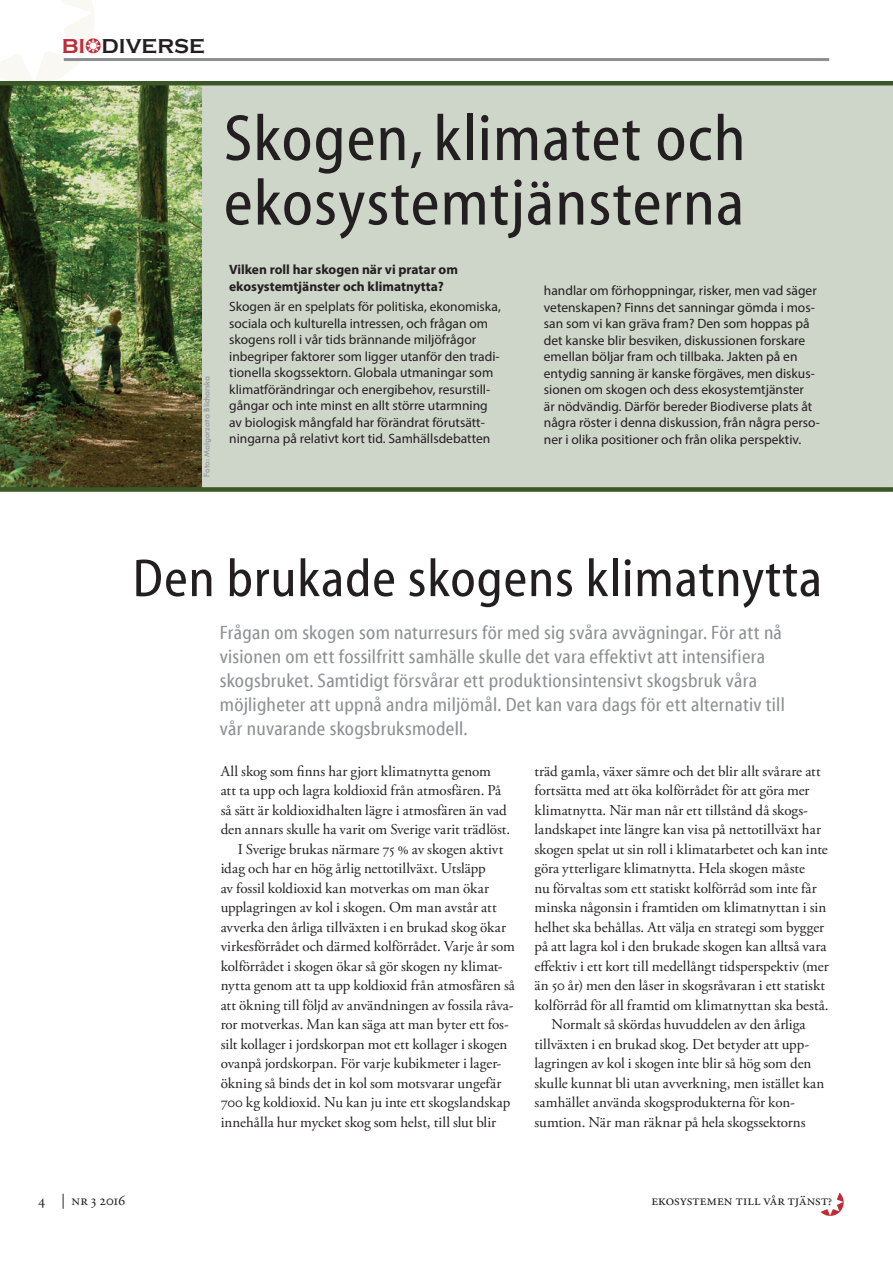
<style>
.page{position:relative;width:893px;height:1263px;background:#fff}
.page>*{position:absolute;margin:0;border:0;box-sizing:border-box;transform-origin:0 0}
.t1{font:66px/64.5px "Myriad Cn Web";letter-spacing:.02em;color:#231f20}
.t2{font:54px "Myriad Cn Web";letter-spacing:.02em;color:#231f20}
.t3{font:700 20.7px "Copperplate Gothic";color:#231f20}
.t4{font:19.5px/24px "Myriad Cn Web";letter-spacing:.015em;color:#8d8f92}
.t5{font:15px "Adobe Garamond Pro";letter-spacing:-.005em;color:#231f20}
.t6{font:15px "Adobe Garamond Pro";letter-spacing:.015em;color:#231f20}
.t7{font:13.5px/16.5px "Myriad Pro";color:#231f20}
.t8{font:700 13.5px/16.5px "Myriad Pro";color:#231f20}
.t9{font:9px "Tw Cen";color:#8d8f92}
.s1{color:#bf2b37}
</style>
<div class="page">
<hr style="left:64px;top:58px;width:765px;height:3px;background:#8d8f92">
<svg style="left:821px;top:1193px;width:23px;height:23px"></svg>
<div style="left:0;top:85px;width:893px;height:407px;background:#ced5c9"></div>
<img style="left:0;top:85px;width:202px;height:402px">
<div style="left:0;top:487px;width:893px;height:5px;background:#3a5728"></div>
<hr style="left:0;top:81px;width:893px;height:4px;background:#3a5728">
<svg style="left:0;top:0;width:103px;height:93px"></svg>
<h3 class="t3" style="left:62px;top:35px;width:145px"><span class="s1">BI</span> DIVERSE</h3>
<p class="t9" style="left:201px;top:477px;width:102px;rotate:-90deg">Foto: Malgorzata Blicharska</p>
<h1 class="t1" style="left:224px;top:107px;width:523px">Skogen, klimatet och ekosystemtjänsterna</h1>
<p class="t8" style="left:229px;top:261px;width:230px">Vilken roll har skogen när vi pratar om ekosystemtjänster och klimatnytta?</p>
<p class="t7" style="left:229px;top:298px;width:273px">Skogen är en spelplats för politiska, ekonomiska, sociala och kulturella intressen, och frågan om skogens roll i vår tids brännande miljöfrågor inbegriper faktorer som ligger utanför den tradi&shy;tionella skogssektorn. Globala utmaningar som klimatförändringar och energibehov, resurstill&shy;gångar och inte minst en allt större utarmning av biologisk mångfald har förändrat förutsätt&shy;ningarna på relativt kort tid. Samhällsdebatten</p>
<p class="t7" style="left:544px;top:282px;width:278px">handlar om förhoppningar, risker, men vad säger vetenskapen? Finns det sanningar gömda i mos&shy;san som vi kan gräva fram? Den som hoppas på det kanske blir besviken, diskussionen forskare emellan böljar fram och tillbaka. Jakten på en entydig sanning är kanske förgäves, men diskus&shy;sionen om skogen och dess ekosystemtjänster<br>är nödvändig. Därför bereder Biodiverse plats åt några röster i denna diskussion, från några perso&shy;ner i olika positioner och från olika perspektiv.</p>
<h2 class="t2" style="left:133px;top:549px;width:691px">Den brukade skogens klimatnytta</h2>
<p class="t4" style="left:220px;top:620px;width:566px">Frågan om skogen som naturresurs för med sig svåra avvägningar. För att nå visionen om ett fossilfritt samhälle skulle det vara effektivt att intensifiera skogsbruket. Samtidigt försvårar ett produktionsintensivt skogsbruk våra möjligheter att uppnå andra miljömål. Det kan vara dags för ett alternativ till vår nuvarande skogsbruksmodell.</p>
<p class="t5" style="left:221px;top:762px;width:272px">All skog som finns har gjort klimatnytta genom</p>
<p class="t5" style="left:221px;top:781px;width:282px">att ta upp och lagra koldioxid från atmosfären. På</p>
<p class="t5" style="left:221px;top:801px;width:288px">så sätt är koldioxidhalten lägre i atmosfären än vad</p>
<p class="t5" style="left:221px;top:820px;width:291px">den annars skulle ha varit om Sverige varit trädlöst.</p>
<p class="t5" style="left:238px;top:840px;width:267px">I Sverige brukas närmare 75 % av skogen aktivt</p>
<p class="t5" style="left:221px;top:859px;width:267px">idag och har en hög årlig nettotillväxt. Utsläpp</p>
<p class="t5" style="left:221px;top:879px;width:270px">av fossil koldioxid kan motverkas om man ökar</p>
<p class="t5" style="left:221px;top:898px;width:277px">upplagringen av kol i skogen. Om man avstår att</p>
<p class="t5" style="left:221px;top:918px;width:287px">avverka den årliga tillväxten i en brukad skog ökar</p>
<p class="t5" style="left:221px;top:937px;width:296px">virkesförrådet och därmed kolförrådet. Varje år som</p>
<p class="t5" style="left:221px;top:957px;width:283px">kolförrådet i skogen ökar så gör skogen ny klimat-</p>
<p class="t5" style="left:221px;top:976px;width:296px">nytta genom att ta upp koldioxid från atmosfären så</p>
<p class="t5" style="left:221px;top:996px;width:294px">att ökning till följd av användningen av fossila råva-</p>
<p class="t5" style="left:221px;top:1015px;width:290px">ror motverkas. Man kan säga att man byter ett fos-</p>
<p class="t5" style="left:221px;top:1035px;width:288px">silt kollager i jordskorpan mot ett kollager i skogen</p>
<p class="t5" style="left:221px;top:1054px;width:282px">ovanpå jordskorpan. För varje kubikmeter i lager-</p>
<p class="t5" style="left:221px;top:1074px;width:282px">ökning så binds det in kol som motsvarar ungefär</p>
<p class="t5" style="left:221px;top:1093px;width:291px">700 kg koldioxid. Nu kan ju inte ett skogslandskap</p>
<p class="t5" style="left:221px;top:1113px;width:277px">innehålla hur mycket skog som helst, till slut blir</p>
<p class="t5" style="left:534px;top:762px;width:288px">träd gamla, växer sämre och det blir allt svårare att</p>
<p class="t5" style="left:534px;top:781px;width:277px">fortsätta med att öka kolförrådet för att göra mer</p>
<p class="t5" style="left:534px;top:801px;width:275px">klimatnytta. När man når ett tillstånd då skogs-</p>
<p class="t5" style="left:534px;top:820px;width:288px">landskapet inte längre kan visa på nettotillväxt har</p>
<p class="t5" style="left:534px;top:840px;width:295px">skogen spelat ut sin roll i klimatarbetet och kan inte</p>
<p class="t5" style="left:534px;top:859px;width:272px">göra ytterligare klimatnytta. Hela skogen måste</p>
<p class="t5" style="left:534px;top:879px;width:284px">nu förvaltas som ett statiskt kolförråd som inte får</p>
<p class="t5" style="left:534px;top:898px;width:293px">minska någonsin i framtiden om klimatnyttan i sin</p>
<p class="t5" style="left:534px;top:918px;width:291px">helhet ska behållas. Att välja en strategi som bygger</p>
<p class="t5" style="left:534px;top:937px;width:293px">på att lagra kol i den brukade skogen kan alltså vara</p>
<p class="t5" style="left:534px;top:957px;width:296px">effektiv i ett kort till medellångt tidsperspektiv (mer</p>
<p class="t5" style="left:534px;top:976px;width:292px">än 50 år) men den låser in skogsråvaran i ett statiskt</p>
<p class="t5" style="left:534px;top:996px;width:296px">kolförråd för all framtid om klimatnyttan ska bestå.</p>
<p class="t5" style="left:551px;top:1015px;width:256px">Normalt så skördas huvuddelen av den årliga</p>
<p class="t5" style="left:534px;top:1035px;width:276px">tillväxten i en brukad skog. Det betyder att upp-</p>
<p class="t5" style="left:534px;top:1054px;width:278px">lagringen av kol i skogen inte blir så hög som den</p>
<p class="t5" style="left:534px;top:1074px;width:291px">skulle kunnat bli utan avverkning, men istället kan</p>
<p class="t5" style="left:534px;top:1093px;width:262px">samhället använda skogsprodukterna för kon-</p>
<p class="t5" style="left:534px;top:1113px;width:273px">sumtion. När man räknar på hela skogssektorns</p>
<p class="t5" style="left:38px;top:1191px;width:89px">4 | nr 3 2016</p>
<p class="t6" style="left:651px;top:1191px;width:182px">ekosystemen till vår tjänst?</p>
</div>
